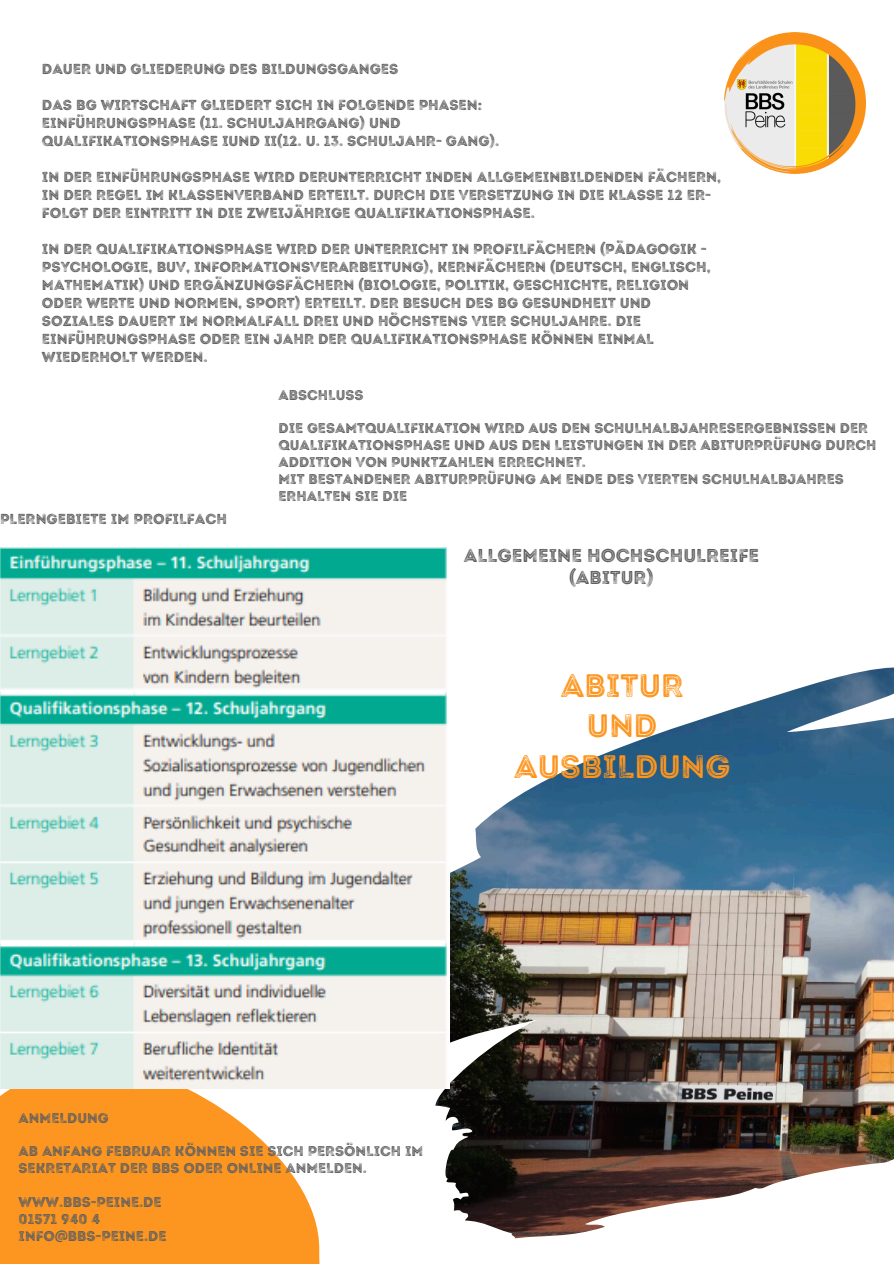
<style>
.page{position:relative;width:894px;height:1264px;background:#fff}
.page>*{position:absolute;margin:0;border:0;box-sizing:border-box;transform-origin:0 0}
.t1{font:32.55px/40.5px "Intro Rust G Base 2 Line";color:#fd9620;text-align:center}
.t2{font:18.6px/22.5px "Intro Rust G Base 2 Line";color:#5f5f5f;text-align:center}
.t3{font:14.55px/18px "Intro Rust G Base 2 Line";color:#5f5f5f}
.t4{font:14.1px "Intro Rust G Base 2 Line";color:#5f5f5f}
</style>
<div class="page">
<img style="left:339px;top:667px;width:554px;height:571px">
<svg style="left:0;top:1088px;width:339px;height:175px;fill:#fd9620"></svg>
<img style="left:724px;top:32px;width:141px;height:142px">
<img style="left:0;top:547px;width:449px;height:541px">
<p class="t3" style="left:42px;top:60px;width:358px">DAUER UND GLIEDERUNG DES BILDUNGSGANGES</p>
<p class="t3" style="left:42px;top:96px;width:442px">DAS BG WIRTSCHAFT GLIEDERT SICH IN FOLGENDE PHASEN:</p>
<p class="t3" style="left:42px;top:114px;width:360px">EINFÜHRUNGSPHASE (11. SCHULJAHRGANG) UND</p>
<p class="t3" style="left:42px;top:132px;width:459px">QUALIFIKATIONSPHASE IUND II(12. U. 13. SCHULJAHR- GANG).</p>
<p class="t3" style="left:42px;top:168px;width:680px">IN DER EINFÜHRUNGSPHASE WIRD DERUNTERRICHT INDEN ALLGEMEINBILDENDEN FÄCHERN,<br>IN DER REGEL IM KLASSENVERBAND ERTEILT. DURCH DIE VERSETZUNG IN DIE KLASSE 12 ER-<br>FOLGT DER EINTRITT IN DIE ZWEIJÄHRIGE QUALIFIKATIONSPHASE.</p>
<p class="t3" style="left:42px;top:240px;width:670px">IN DER QUALIFIKATIONSPHASE WIRD DER UNTERRICHT IN PROFILFÄCHERN (PÄDAGOGIK - PSYCHOLOGIE, BUV, INFORMATIONSVERARBEITUNG), KERNFÄCHERN (DEUTSCH, ENGLISCH, MATHEMATIK) UND ERGÄNZUNGSFÄCHERN (BIOLOGIE, POLITIK, GESCHICHTE, RELIGION ODER WERTE UND NORMEN, SPORT) ERTEILT. DER BESUCH DES BG GESUNDHEIT UND SOZIALES DAUERT IM NORMALFALL DREI UND HÖCHSTENS VIER SCHULJAHRE. DIE EINFÜHRUNGSPHASE ODER EIN JAHR DER QUALIFIKATIONSPHASE KÖNNEN EINMAL WIEDERHOLT WERDEN.</p>
<p class="t4" style="left:278px;top:386px;width:87px">ABSCHLUSS</p>
<p class="t4" style="left:278px;top:420px;width:591px">DIE GESAMTQUALIFIKATION WIRD AUS DEN SCHULHALBJAHRESERGEBNISSEN DER</p>
<p class="t4" style="left:278px;top:437px;width:599px">QUALIFIKATIONSPHASE UND AUS DEN LEISTUNGEN IN DER ABITURPRÜFUNG DURCH</p>
<p class="t4" style="left:278px;top:454px;width:309px">ADDITION VON PUNKTZAHLEN ERRECHNET.</p>
<p class="t4" style="left:278px;top:470px;width:566px">MIT BESTANDENER ABITURPRÜFUNG AM ENDE DES VIERTEN SCHULHALBJAHRES</p>
<p class="t4" style="left:278px;top:487px;width:130px">ERHALTEN SIE DIE</p>
<p class="t3" style="left:0;top:509px;width:228px">PLERNGEBIETE IM PROFILFACH</p>
<h2 class="t2" style="left:464px;top:544px;width:296px">ALLGEMEINE HOCHSCHULREIFE (ABITUR)</h2>
<p class="t1" style="left:514px;top:665px;width:217px">ABITUR<br>UND<br>AUSBILDUNG</p>
<p class="t4" style="left:19px;top:1109px;width:91px">ANMELDUNG</p>
<p class="t4" style="left:19px;top:1142px;width:406px">AB ANFANG FEBRUAR KÖNNEN SIE SICH PERSÖNLICH IM</p>
<h1 class="t4" style="left:19px;top:1159px;width:350px">SEKRETARIAT DER BBS ODER ONLINE ANMELDEN.</h1>
<p class="t4" style="left:19px;top:1193px;width:144px">WWW.BBS-PEINE.DE</p>
<p class="t4" style="left:19px;top:1210px;width:83px">01571 940 4</p>
<p class="t4" style="left:19px;top:1227px;width:149px">INFO@BBS-PEINE.DE</p>
</div>
